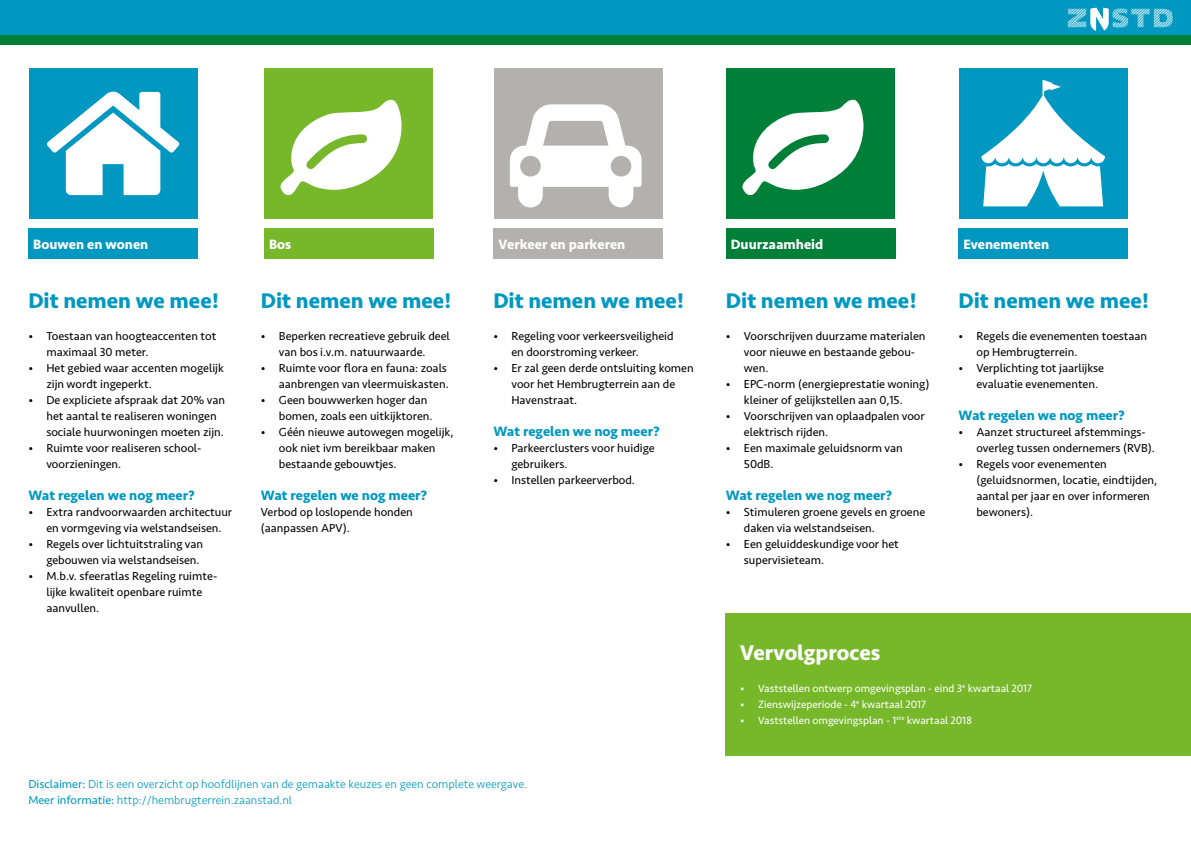
<style>
.page{position:relative;width:1191px;height:842px;background:#fff}
.page>*{position:absolute;margin:0;border:0;box-sizing:border-box;transform-origin:0 0}
.t1{font:700 22px "Seravek Basic";color:#0098c1}
.t2{font:700 22px "Seravek Basic";color:#fff}
.t3{font:700 14px "Seravek Basic";color:#0098c1}
.t4{font:700 14px "Seravek Basic";color:#fff}
.t5{font:12px/16px "Seravek Basic";color:#000}
.t6{font:300 12px/16px "Seravek Basic";color:#0098c1}
.t7{font:11px "Seravek Basic";color:#fff}
.s1{font-weight:400}
</style>
<div class="page">
<div style="left:0;top:0;width:1191px;height:35px;background:#0098c1"></div>
<div style="left:0;top:35px;width:1191px;height:9px;background:#007f38"></div>
<svg style="left:1067px;top:8px;width:105px;height:23px"></svg>
<div style="left:29px;top:68px;width:168px;height:150px;background:#0098c1"></div>
<div style="left:28px;top:228px;width:170px;height:31px;background:#0098c1"></div>
<div style="left:494px;top:68px;width:168px;height:150px;background:#b2b1ad"></div>
<div style="left:493px;top:228px;width:170px;height:31px;background:#b2b1ad"></div>
<div style="left:264px;top:68px;width:169px;height:150px;background:#76b82a"></div>
<div style="left:264px;top:228px;width:169px;height:31px;background:#76b82a"></div>
<div style="left:726px;top:68px;width:169px;height:150px;background:#007f38"></div>
<div style="left:726px;top:228px;width:169px;height:31px;background:#007f38"></div>
<div style="left:958px;top:68px;width:169px;height:150px;background:#0098c1"></div>
<div style="left:958px;top:228px;width:170px;height:31px;background:#0098c1"></div>
<svg style="left:981px;top:80px;width:124px;height:126px"></svg>
<div style="left:726px;top:614px;width:465px;height:142px;background:#76b82a"></div>
<svg style="left:197px;top:91px;width:1px;height:116px"></svg>
<p class="t4" style="left:33px;top:235px;width:117px">Bouwen en wonen</p>
<p class="t4" style="left:269px;top:235px;width:24px">Bos</p>
<p class="t4" style="left:498px;top:235px;width:128px">Verkeer en parkeren</p>
<p class="t4" style="left:731px;top:235px;width:94px">Duurzaamheid</p>
<p class="t4" style="left:963px;top:235px;width:87px">Evenementen</p>
<h1 class="t1" style="left:28px;top:287px;width:192px">Dit nemen we mee!</h1>
<p class="t5" style="left:46px;top:328px;width:172px;text-indent:-18px">• Toestaan van hoogteaccenten tot maximaal 30 meter.</p>
<p class="t5" style="left:46px;top:360px;width:179px;text-indent:-18px">• Het gebied waar accenten mogelijk zijn wordt ingeperkt.</p>
<p class="t5" style="left:46px;top:392px;width:180px;text-indent:-18px">• De expliciete afspraak dat 20% van het aantal te realiseren woningen sociale huurwoningen moeten zijn.</p>
<p class="t5" style="left:46px;top:440px;width:155px;text-indent:-18px">• Ruimte voor realiseren school&shy;voorzieningen.</p>
<p class="t3" style="left:28px;top:487px;width:168px">Wat regelen we nog meer?</p>
<p class="t5" style="left:46px;top:504px;width:187px;text-indent:-18px">• Extra randvoorwaarden architectuur en vormgeving via welstandseisen.</p>
<p class="t5" style="left:28px;top:536px;width:176px;text-align:right">• Regels over lichtuitstraling van gebouwen via welstandseisen.</p>
<p class="t5" style="left:46px;top:568px;width:171px;text-indent:-18px">• M.b.v. sfeeratlas Regeling ruimte&shy;lijke kwaliteit openbare ruimte aanvullen.</p>
<h1 class="t1" style="left:261px;top:287px;width:192px">Dit nemen we mee!</h1>
<p class="t5" style="left:261px;top:328px;width:190px;text-align:center">• Beperken recreatieve gebruik deel van bos i.v.m. natuurwaarde.</p>
<p class="t5" style="left:261px;top:360px;width:189px;text-align:right">• Ruimte voor flora en fauna: zoals aanbrengen van vleermuiskasten.</p>
<p class="t5" style="left:279px;top:392px;width:155px;text-indent:-18px">• Geen bouwwerken hoger dan bomen, zoals een uitkijktoren.</p>
<p class="t5" style="left:279px;top:424px;width:176px;text-indent:-18px">• Géén nieuwe autowegen mogelijk, ook niet ivm bereikbaar maken bestaande gebouwtjes.</p>
<p class="t3" style="left:261px;top:487px;width:168px">Wat regelen we nog meer?</p>
<p class="t5" style="left:261px;top:504px;width:153px">Verbod op loslopende honden (aanpassen APV).</p>
<h1 class="t1" style="left:493px;top:287px;width:192px">Dit nemen we mee!</h1>
<p class="t5" style="left:511px;top:328px;width:164px;text-indent:-18px">• Regeling voor verkeersveiligheid en doorstroming verkeer.</p>
<p class="t5" style="left:511px;top:360px;width:184px;text-indent:-18px">• Er zal geen derde ontsluiting komen voor het Hembrugterrein aan de<br>Havenstraat.</p>
<p class="t3" style="left:493px;top:423px;width:168px">Wat regelen we nog meer?</p>
<p class="t5" style="left:511px;top:440px;width:145px;text-indent:-18px">• Parkeerclusters voor huidige gebruikers.</p>
<p class="t5" style="left:493px;top:472px;width:143px">• Instellen parkeerverbod.</p>
<p class="t6" style="left:28px;top:776px;width:500px"><span class="s1">Disclaimer:</span> Dit is een overzicht op hoofdlijnen van de gemaakte keuzes en geen complete weergave.<br><span class="s1">Meer informatie:</span> http://hembrugterrein.zaanstad.nl</p>
<h1 class="t1" style="left:726px;top:287px;width:192px">Dit nemen we mee!</h1>
<p class="t5" style="left:744px;top:328px;width:183px;text-indent:-18px">• Voorschrijven duurzame materialen voor nieuwe en bestaande gebou&shy;wen.</p>
<p class="t5" style="left:744px;top:376px;width:187px;text-indent:-18px">• EPC-norm (energieprestatie woning) kleiner of gelijkstellen aan 0,15.</p>
<p class="t5" style="left:744px;top:408px;width:182px;text-indent:-18px">• Voorschrijven van oplaadpalen voor elektrisch rijden.</p>
<p class="t5" style="left:744px;top:440px;width:160px;text-indent:-18px">• Een maximale geluidsnorm van<br>50dB.</p>
<p class="t3" style="left:726px;top:487px;width:168px">Wat regelen we nog meer?</p>
<p class="t5" style="left:744px;top:504px;width:183px;text-indent:-18px">• Stimuleren groene gevels en groene daken via welstandseisen.</p>
<p class="t5" style="left:744px;top:536px;width:156px;text-indent:-18px">• Een geluiddeskundige voor het supervisieteam.</p>
<h1 class="t1" style="left:958px;top:287px;width:192px">Dit nemen we mee!</h1>
<p class="t5" style="left:976px;top:328px;width:172px;text-indent:-18px">• Regels die evenementen toestaan op Hembrugterrein.</p>
<p class="t5" style="left:976px;top:360px;width:129px;text-indent:-18px">• Verplichting tot jaarlijkse evaluatie evenementen.</p>
<p class="t3" style="left:958px;top:407px;width:168px">Wat regelen we nog meer?</p>
<p class="t5" style="left:976px;top:424px;width:180px;text-indent:-18px">• Aanzet structureel afstemmings&shy;overleg tussen ondernemers (RVB).</p>
<p class="t5" style="left:976px;top:456px;width:182px;text-indent:-18px">• Regels voor evenementen (geluidsnormen, locatie, eindtijden, aantal per jaar en over informeren bewoners).</p>
<h1 class="t2" style="left:740px;top:639px;width:142px">Vervolgproces</h1>
<p class="t7" style="left:740px;top:682px;width:294px">• Vaststellen ontwerp omgevingsplan - eind 3<sup>e</sup> kwartaal 2017</p>
<p class="t7" style="left:740px;top:698px;width:188px">• Zienswijzeperiode - 4<sup>e</sup> kwartaal 2017</p>
<p class="t7" style="left:740px;top:714px;width:233px">• Vaststellen omgevingsplan - 1<sup>ste</sup> kwartaal 2018</p>
</div>
